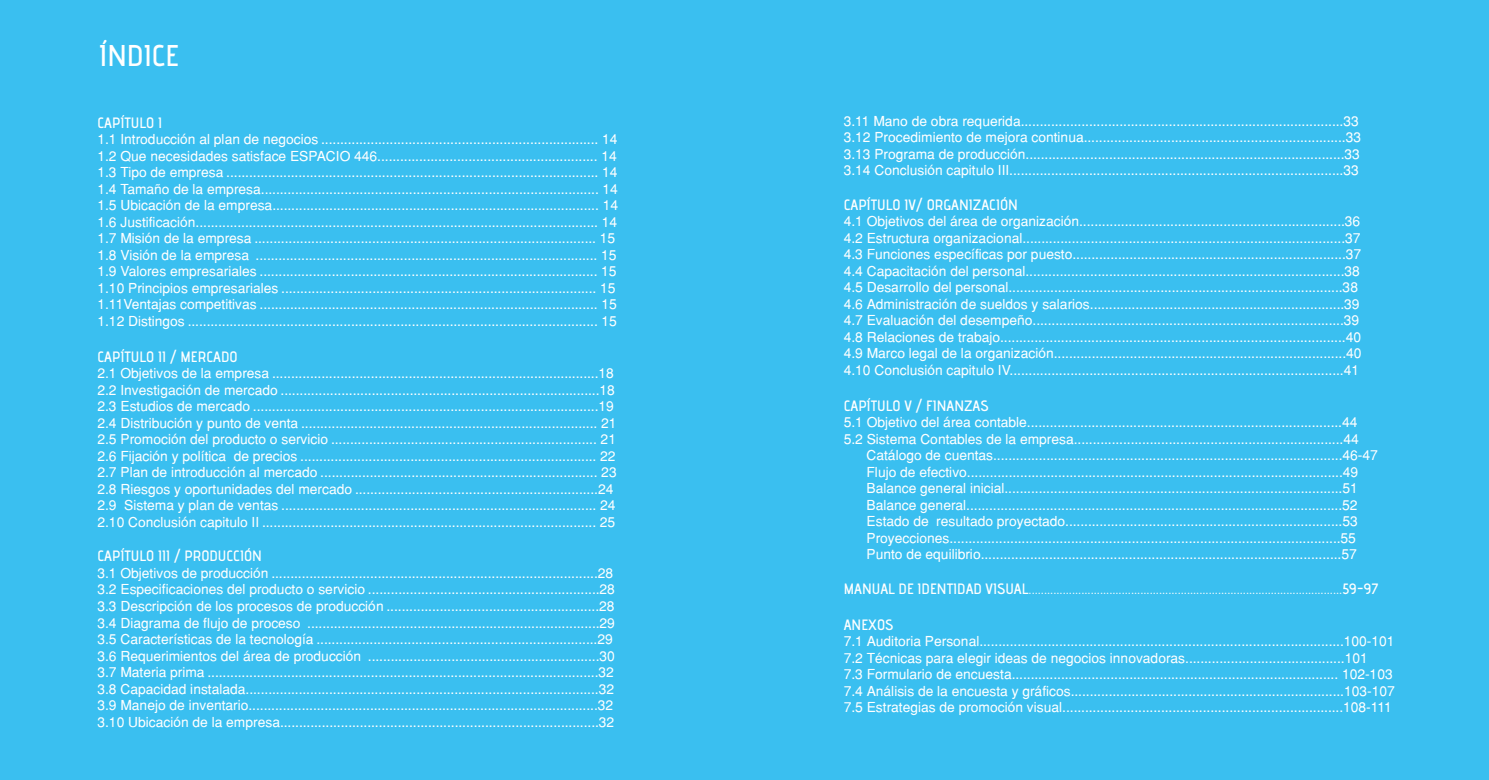
<style>
.page{position:relative;width:1489px;height:780px;background:#fff}
.page>*{position:absolute;margin:0;border:0;box-sizing:border-box;transform-origin:0 0}
.t1{font:30px "advent Bd 2";color:#fff}
.t2{font:15px "advent Bd 2";color:#fff}
.t3{font:13.75px/16.5px "Helvetica";color:#fff}
</style>
<div class="page">
<div style="left:0;top:0;width:1488px;height:780px;background:#3abff0"></div>
<h1 class="t1" style="left:99px;top:37px;width:81px">ÍNDICE</h1>
<p class="t2" style="left:97px;top:113px;width:66px">CAPÍTULO I</p>
<p class="t3" style="left:97px;top:131px;width:522px">1.1 Introducción al plan de negocios ......................................................................... 14<br>1.2 Que necesidades satisface ESPACIO 446.......................................................... 14<br>1.3 Tipo de empresa .................................................................................................. 14<br>1.4 Tamaño de la empresa......................................................................................... 14<br>1.5 Ubicación de la empresa...................................................................................... 14<br>1.6 Justificación.......................................................................................................... 14<br>1.7 Misión de la empresa .......................................................................................... 15<br>1.8 Visión de la empresa .......................................................................................... 15<br>1.9 Valores empresariales ......................................................................................... 15<br>1.10 Principios empresariales ................................................................................... 15<br>1.11Ventajas competitivas ......................................................................................... 15<br>1.12 Distingos ............................................................................................................ 15</p>
<p class="t2" style="left:97px;top:347px;width:142px">CAPÍTULO II / MERCADO</p>
<p class="t3" style="left:97px;top:365px;width:520px">2.1 Objetivos de la empresa ......................................................................................18<br>2.2 Investigación de mercado ....................................................................................18<br>2.3 Estudios de mercado ...........................................................................................19<br>2.4 Distribución y punto de venta .............................................................................. 21<br>2.5 Promoción del producto o servicio ...................................................................... 21<br>2.6 Fijación y política de precios .............................................................................. 22<br>2.7 Plan de introducción al mercado ......................................................................... 23<br>2.8 Riesgos y oportunidades del mercado ................................................................24<br>2.9 Sistema y plan de ventas ................................................................................... 24<br>2.10 Conclusión capitulo II ........................................................................................ 25</p>
<p class="t2" style="left:97px;top:547px;width:166px">CAPÍTULO III / PRODUCCIÓN</p>
<p class="t3" style="left:97px;top:564px;width:519px">3.1 Objetivos de producción ......................................................................................28<br>3.2 Especificaciones del producto o servicio .............................................................28<br>3.3 Descripción de los procesos de producción ........................................................28<br>3.4 Diagrama de flujo de proceso .............................................................................29<br>3.5 Características de la tecnología ..........................................................................29<br>3.6 Requerimientos del área de producción .............................................................30<br>3.7 Materia prima .......................................................................................................32<br>3.8 Capacidad instalada.............................................................................................32<br>3.9 Manejo de inventario............................................................................................32<br>3.10 Ubicación de la empresa....................................................................................32</p>
<p class="t3" style="left:843px;top:112px;width:519px">3.11 Mano de obra requerida.....................................................................................33<br>3.12 Procedimiento de mejora continua.....................................................................33<br>3.13 Programa de producción....................................................................................33<br>3.14 Conclusión capitulo III........................................................................................33</p>
<p class="t2" style="left:843px;top:195px;width:176px">CAPÍTULO IV/ ORGANIZACIÓN</p>
<p class="t3" style="left:843px;top:213px;width:519px">4.1 Objetivos del área de organización......................................................................36<br>4.2 Estructura organizacional.....................................................................................37<br>4.3 Funciones específicas por puesto........................................................................37<br>4.4 Capacitación del personal....................................................................................38<br>4.5 Desarrollo del personal........................................................................................38<br>4.6 Administración de sueldos y salarios...................................................................39<br>4.7 Evaluación del desempeño..................................................................................39<br>4.8 Relaciones de trabajo...........................................................................................40<br>4.9 Marco legal de la organización.............................................................................40<br>4.10 Conclusión capitulo IV........................................................................................41</p>
<p class="t2" style="left:843px;top:396px;width:146px">CAPÍTULO V / FINANZAS</p>
<p class="t3" style="left:843px;top:414px;width:515px">5.1 Objetivo del área contable...................................................................................44</p>
<p class="t3" style="left:843px;top:430px;width:516px">5.2 Sistema Contables de la empresa.......................................................................44</p>
<p class="t3" style="left:866px;top:447px;width:512px">Catálogo de cuentas............................................................................................46-47</p>
<p class="t3" style="left:866px;top:463px;width:493px">Flujo de efectivo...................................................................................................49</p>
<p class="t3" style="left:866px;top:480px;width:493px">Balance general inicial.........................................................................................51</p>
<p class="t3" style="left:866px;top:496px;width:492px">Balance general...................................................................................................52</p>
<p class="t3" style="left:866px;top:513px;width:492px">Estado de resultado proyectado.........................................................................53</p>
<p class="t3" style="left:866px;top:529px;width:491px">Proyecciones.......................................................................................................55</p>
<p class="t3" style="left:866px;top:546px;width:491px">Punto de equilibrio...............................................................................................57</p>
<p class="t2" style="left:843px;top:579px;width:536px">MANUAL DE IDENTIDAD VISUAL.....................................................................................................59-97</p>
<p class="t2" style="left:843px;top:615px;width:51px">ANEXOS</p>
<p class="t3" style="left:843px;top:633px;width:552px">7.1 Auditoria Personal................................................................................................100-101<br>7.2 Técnicas para elegir ideas de negocios innovadoras..........................................101<br>7.3 Formulario de encuesta...................................................................................... 102-103<br>7.4 Análisis de la encuesta y gráficos........................................................................103-107<br>7.5 Estrategias de promoción visual..........................................................................108-111</p>
</div>
